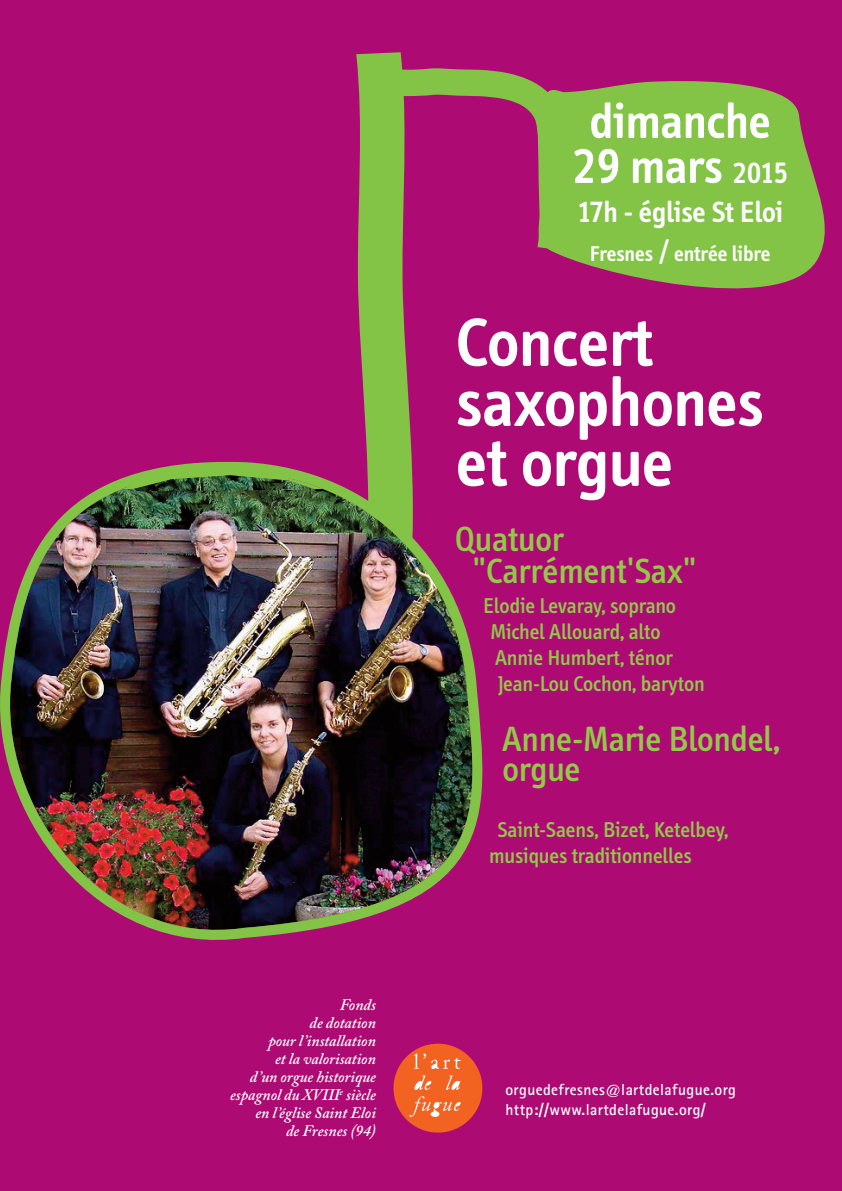
<style>
.page{position:relative;width:842px;height:1191px;background:#ad0a74}
.page>*{position:absolute;margin:0;border:0;box-sizing:border-box;transform-origin:0 0}
.t1{font:600 70px/60px "Info";color:#fff}
.t2{font:600 50px/45px "Info";color:#fff;text-align:center}
.t3{font:500 36px/32px "Info";color:#92c947}
.t4{font:600 30px "Info";color:#fff}
.t5{font:500 22px/26px "Info";color:#92c947}
.t6{font:600 22px "Info";color:#fff}
.t7{font:italic 600 16px/18px "Adobe Caslon Pro";color:#fff;text-align:right}
.t8{font:700 16px/20px "Rotis Sans Serif";letter-spacing:.025em;color:#fff}
.s1{font-size:30px}
</style>
<div class="page">
<svg style="left:356px;top:52px;width:469px;height:403px"></svg>
<div style="left:393px;top:1043px;width:89px;height:89px;background:#f26221;border-radius:50%"></div>
<svg style="left:409px;top:1096px;width:52px;height:20px"></svg>
<svg style="left:414px;top:1075px;width:17px;height:14px"></svg>
<svg style="left:446px;top:1075px;width:14px;height:14px"></svg>
<svg style="left:414px;top:1053px;width:46px;height:16px"></svg>
<img style="left:0;top:455px;width:483px;height:485px">
<img style="left:125px;top:475px;width:192px;height:16px">
<p class="t7" style="left:230px;top:995px;width:147px">Fonds<br>de dotation<br>pour l’installation<br>et la valorisation<br>d’un orgue historique espagnol du XVIII<sup>e</sup> siècle en l’église Saint Eloi<br>de Fresnes (94)</p>
<h2 class="t2" style="left:572px;top:99px;width:217px">dimanche<br>29 mars <span class="s1">2015</span></h2>
<h3 class="t4" style="left:577px;top:195px;width:208px">17h - église St Eloi</h3>
<p class="t6" style="left:590px;top:241px;width:182px">Fresnes <span class="s1">/</span> entrée libre</p>
<h1 class="t1" style="left:456px;top:313px;width:309px">Concert saxophones et orgue</h1>
<h3 class="t3" style="left:473px;top:523px;width:225px;text-indent:-18px">Quatuor "Carrément'Sax"</h3>
<p class="t5" style="left:483px;top:593px;width:194px">Elodie Levaray, soprano</p>
<p class="t5" style="left:490px;top:619px;width:171px">Michel Allouard, alto</p>
<p class="t5" style="left:495px;top:645px;width:179px">Annie Humbert, ténor</p>
<p class="t5" style="left:498px;top:671px;width:208px">Jean-Lou Cochon, baryton</p>
<h3 class="t3" style="left:502px;top:724px;width:280px;line-height:30px">Anne-Marie Blondel, orgue</h3>
<p class="t5" style="left:489px;top:817px;width:241px;text-indent:8px">Saint-Saens, Bizet, Ketelbey, musiques traditionnelles</p>
<p class="t8" style="left:505px;top:1079px;width:232px">orguedefresnes@lartdelafugue.org http://www.lartdelafugue.org/</p>
</div>
